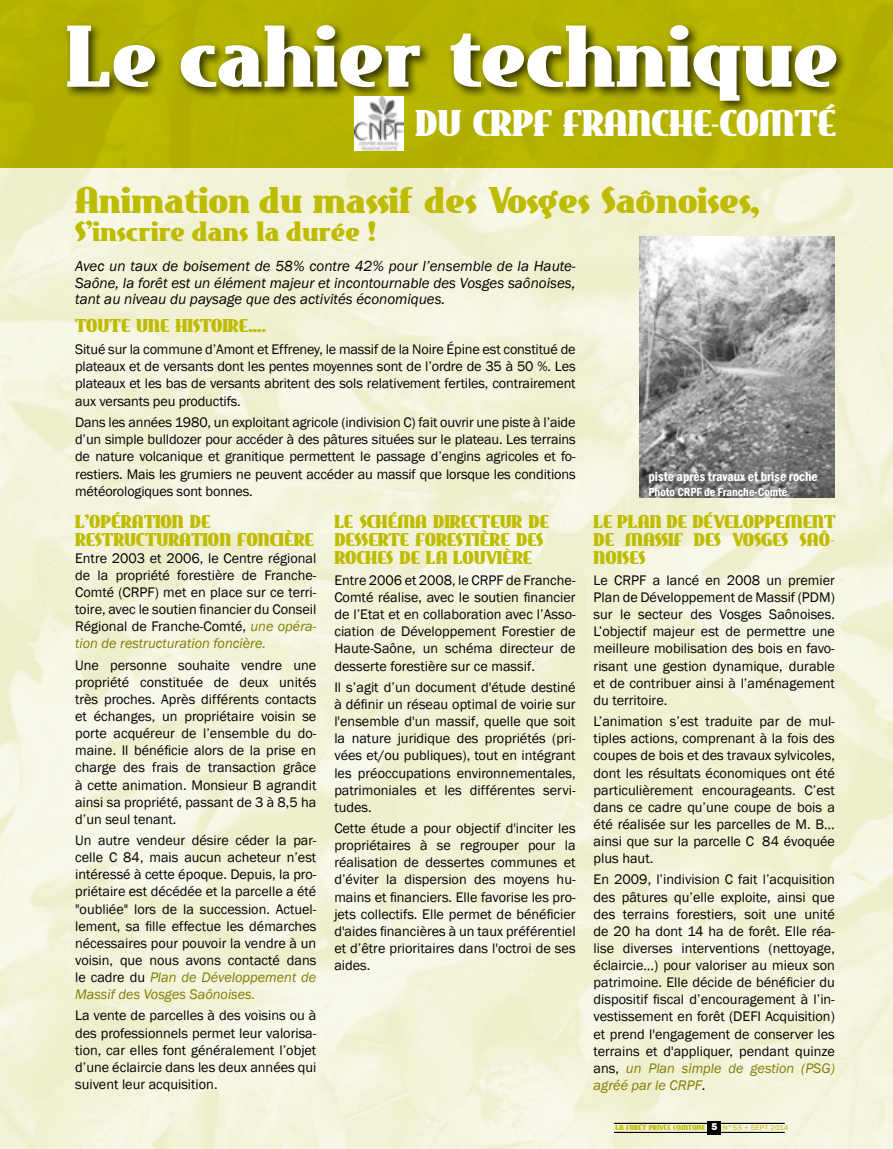
<style>
.page{position:relative;width:893px;height:1149px;background:#fff}
.page>*{position:absolute;margin:0;border:0;box-sizing:border-box;transform-origin:0 0}
.t1{font:84.75px "East Market";color:#fff}
.t2{font:36px "East Market";color:#bebc00}
.t3{font:36px "East Market";color:#fff}
.t4{font:27px "East Market";color:#bebc00}
.t5{font:18px "East Market";color:#bebc00}
.t6{font:italic 15px/16.5px "Franklin Gothic";color:#000;text-align:justify}
.t7{font:14.25px/17.1px "Franklin Gothic";color:#000;text-align:justify}
.t8{font:600 condensed 13.5px "Franklin Gothic";color:#fff}
.t9{font:600 condensed 12px "Franklin Gothic";color:#fff}
.t10{font:7.05px "East Market";color:#bebc00}
.s1{font-style:italic;color:#7d7e00}
.s2{font-family:"Franklin Gothic";font-weight:800;font-size:10.05px;color:#fff}
.s3{font-family:"Franklin Gothic"}
</style>
<div class="page">
<img style="left:0;top:167px;width:893px;height:981px">
<div style="left:0;top:0;width:893px;height:167px;background:#b4b300"></div>
<hr style="left:614px;top:1122px;width:171px;height:1px;background:#000">
<hr style="left:614px;top:1131px;width:171px;height:1px;background:#000">
<div style="left:707px;top:1121px;width:14px;height:13px;background:#000"></div>
<div style="left:63px;top:22px;width:784px;height:91px;background:#000;opacity:.75"></div>
<img style="left:355px;top:97px;width:48px;height:53px">
<img style="left:639px;top:236px;width:196px;height:261px">
<h1 class="t1" style="left:66px;top:9px;width:774px">LE CAHIER TECHNIQUE</h1>
<h2 class="t3" style="left:415px;top:103px;width:190px">DU CRPF FRANCHE</h2>
<h2 class="t3" style="left:711px;top:103px;width:52px">-COMTÉ</h2>
<h2 class="t2" style="left:75px;top:180px;width:686px">ANIMATION DU MASSIF DES VOSGES SAÔNOISES,</h2>
<h3 class="t4" style="left:75px;top:217px;width:302px">S’INSCRIRE DANS LA DURÉE !</h3>
<p class="t6" style="left:75px;top:258px;width:502px">Avec un taux de boisement de 58% contre 42% pour l’ensemble de la Haute-Saône, la forêt est un élément majeur et incontournable des Vosges saônoises, tant au niveau du paysage que des activités économiques.</p>
<p class="t5" style="left:75px;top:316px;width:111px">TOUTE UNE HISTOIRE</p>
<p class="t5" style="left:248px;top:316px;width:20px">….</p>
<p class="t7" style="left:75px;top:340px;width:502px">Situé sur la commune d’Amont et Effreney, le massif de la Noire Épine est constitué de plateaux et de versants dont les pentes moyennes sont de l’ordre de 35 à 50 %. Les plateaux et les bas de versants abritent des sols relativement fertiles, contrairement aux versants peu productifs.</p>
<p class="t7" style="left:75px;top:414px;width:502px">Dans les années 1980, un exploitant agricole (indivision C) fait ouvrir une piste à l’aide d’un simple bulldozer pour accéder à des pâtures situées sur le plateau. Les terrains de nature volcanique et granitique permettent le passage d’engins agricoles et fo&shy;restiers. Mais les grumiers ne peuvent accéder au massif que lorsque les conditions météorologiques sont bonnes.</p>
<p class="t5" style="left:75px;top:511px;width:26px">L’OPÉRATION</p>
<p class="t5" style="left:190px;top:511px;width:11px">DE</p>
<p class="t5" style="left:75px;top:529px;width:11px">RESTR</p>
<p class="t5" style="left:124px;top:529px;width:56px">UCTURATION</p>
<p class="t5" style="left:237px;top:529px;width:11px">FONCI</p>
<p class="t5" style="left:284px;top:529px;width:21px">ÈRE</p>
<p class="t7" style="left:75px;top:549px;width:243px">Entre 2003 et 2006, le Centre régional de la propriété forestière de Franche-Comté (CRPF) met en place sur ce terri&shy;toire, avec le soutien financier du Conseil Régional de Franche-Comté, <span class="s1">une opéra&shy;tion de restructuration foncière.</span></p>
<p class="t7" style="left:75px;top:656px;width:243px">Une personne souhaite vendre une propriété constituée de deux unités très proches. Après différents contacts et échanges, un propriétaire voisin se porte acquéreur de l’ensemble du do&shy;maine. Il bénéficie alors de la prise en charge des frais de transaction grâce à cette animation. Monsieur B agrandit ainsi sa propriété, passant de 3 à 8,5 ha d’un seul tenant.</p>
<p class="t7" style="left:75px;top:831px;width:243px">Un autre vendeur désire céder la par&shy;celle C 84, mais aucun acheteur n’est intéressé à cette époque. Depuis, la pro&shy;priétaire est décédée et la parcelle a été "oubliée" lors de la succession. Actuel&shy;lement, sa fille effectue les démarches nécessaires pour pouvoir la vendre à un voisin, que nous avons contacté dans le cadre du <span class="s1">Plan de Développement de Massif des Vosges Saônoises.</span></p>
<p class="t7" style="left:75px;top:1007px;width:243px">La vente de parcelles à des voisins ou à des professionnels permet leur valorisa&shy;tion, car elles font généralement l’objet d’une éclaircie dans les deux années qui suivent leur acquisition.</p>
<p class="t5" style="left:334px;top:511px;width:38px">LE SCHÉMA</p>
<p class="t5" style="left:433px;top:511px;width:11px">DIRECTE</p>
<p class="t5" style="left:500px;top:511px;width:40px">UR DE</p>
<p class="t5" style="left:334px;top:529px;width:11px">DESSERTE</p>
<p class="t5" style="left:415px;top:529px;width:11px">FORESTI</p>
<p class="t5" style="left:480px;top:529px;width:47px">ÈRE DES</p>
<p class="t5" style="left:334px;top:547px;width:22px">ROCHES</p>
<p class="t5" style="left:399px;top:547px;width:124px">DE LA LOUVIÈRE</p>
<p class="t7" style="left:334px;top:572px;width:243px">Entre 2006 et 2008, le CRPF de Franche-Comté réalise, avec le soutien financier de l’Etat et en collaboration avec l’Asso&shy;ciation de Développement Forestier de Haute-Saône, un schéma directeur de desserte forestière sur ce massif.</p>
<p class="t7" style="left:334px;top:678px;width:243px">I l s’agit d’un document d'étude destiné à définir un réseau optimal de voirie sur l'ensemble d'un massif, quelle que soit la nature juridique des propriétés (pri&shy;vées et/ou publiques), tout en intégrant les préoccupations environnementales, patrimoniales et les différentes servi&shy;tudes.</p>
<p class="t7" style="left:334px;top:819px;width:243px">Cette étude a pour objectif d'inciter les propriétaires à se regrouper pour la réalisation de dessertes communes et d’éviter la dispersion des moyens hu&shy;mains et financiers. Elle favorise les pro&shy;jets collectifs. Elle permet de bénéficier d'aides financières à un taux préférentiel et d’être prioritaires dans l'octroi de ses aides.</p>
<p class="t8" style="left:648px;top:467px;width:171px">piste après travaux et brise roche</p>
<p class="t9" style="left:648px;top:484px;width:140px">Photo CRPF de Franche-Comté</p>
<p class="t5" style="left:594px;top:511px;width:47px">LE PLAN</p>
<p class="t5" style="left:667px;top:511px;width:49px">DE DÉVELOPPEMENT</p>
<p class="t5" style="left:594px;top:529px;width:59px">DE MASSIF</p>
<p class="t5" style="left:694px;top:529px;width:10px">DES</p>
<p class="t5" style="left:732px;top:529px;width:104px">VOSGES SAÔ-</p>
<p class="t5" style="left:594px;top:547px;width:10px">NOISES</p>
<p class="t7" style="left:594px;top:572px;width:243px">Le CRPF a lancé en 2008 un premier Plan de Développement de Massif (PDM) sur le secteur des Vosges Saônoises.<br>L’objectif majeur est de permettre une meilleure mobilisation des bois en favo&shy;risant une gestion dynamique, durable et de contribuer ainsi à l’aménagement du territoire.</p>
<p class="t7" style="left:594px;top:713px;width:243px">L’animation s’est traduite par de mul&shy;tiples actions, comprenant à la fois des coupes de bois et des travaux sylvicoles, dont les résultats économiques ont été particulièrement encourageants. C’est dans ce cadre qu’une coupe de bois a été réalisée sur les parcelles de M. B… ainsi que sur la parcelle C 84 évoquée plus haut.</p>
<p class="t7" style="left:594px;top:871px;width:243px">En 2009, l’indivision C fait l’acquisition des pâtures qu’elle exploite, ainsi que des terrains forestiers, soit une unité de 20 ha dont 14 ha de forêt. Elle réa&shy;lise diverses interventions (nettoyage, éclaircie…) pour valoriser au mieux son patrimoine. Elle décide de bénéficier du dispositif fiscal d’encouragement à l’in&shy;vestissement en forêt (DEFI Acquisition) et prend l'engagement de conserver les terrains et d'appliquer, pendant quinze ans, <span class="s1">un Plan simple de gestion (PSG) agréé par le CRPF</span>.</p>
<p class="t10" style="left:615px;top:1123px;width:175px">LA FORÊT PRIVÉE COMTOISE <span class="s2">5</span> <span class="s3">N°53 • sept 2014</span></p>
</div>
